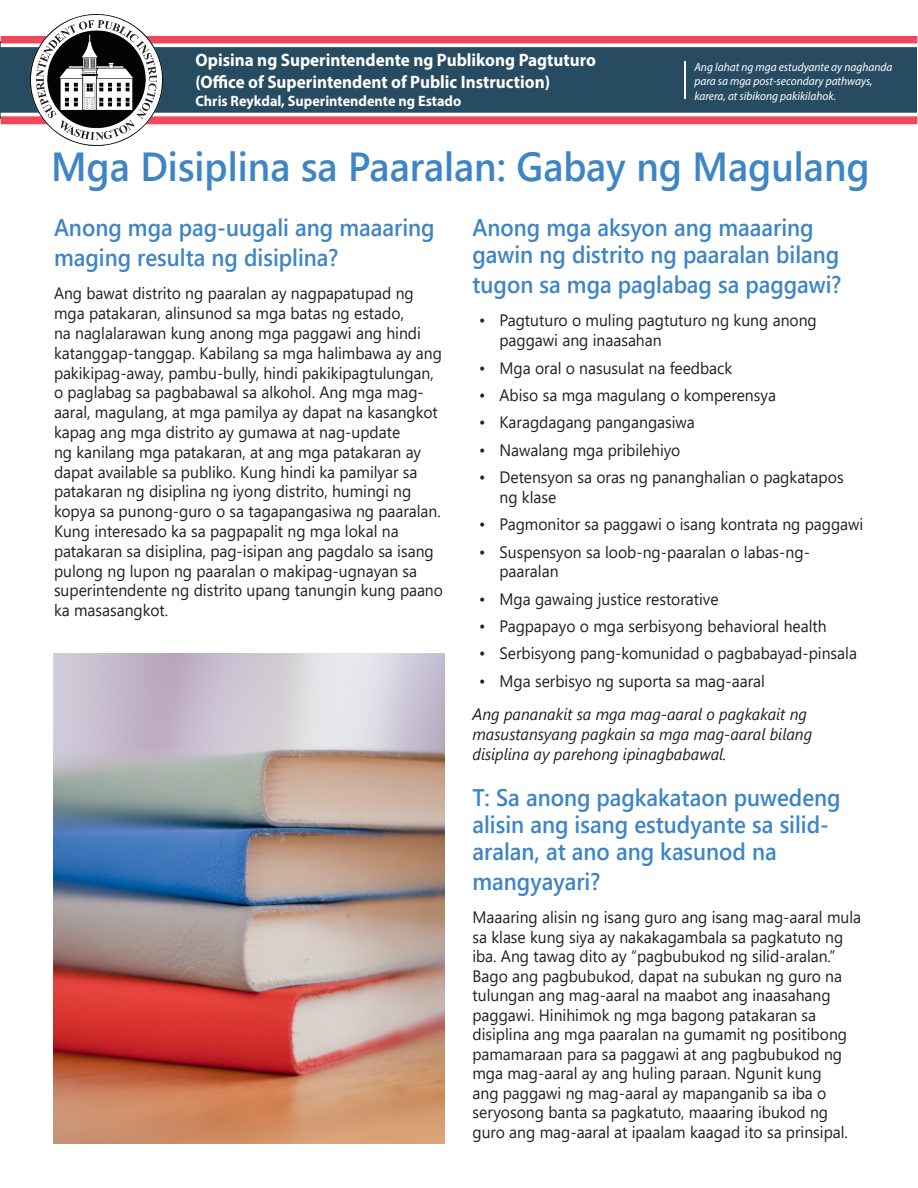
<style>
.page{position:relative;width:918px;height:1188px;background:#fff}
.page>*{position:absolute;margin:0;border:0;box-sizing:border-box;transform-origin:0 0}
.t1{font:600 40.5px "Segoe UI";color:#3e85c5;scale:.95 1}
.Question{font:600 24px/27px "Segoe UI";color:#3d85c6;scale:.93 1}
.Question-2{font:700 18px/21.6px "Myriad Pro";color:#fff;scale:.95 1}
.Answer{font:16.5px/19.8px "Segoe UI";color:#231f20;scale:.95 1}
.t2{font:italic 16.5px/19.8px "Segoe UI";color:#231f20;scale:.95 1}
.Question-3{font:700 15px "Myriad Pro";color:#fff;scale:.95 1}
.Question-4{font:italic 12px/14.4px "Myriad Pro";color:#fff;scale:.95 1}
</style>
<div class="page">
<svg style="left:1px;top:36px;width:916px;height:88px;background:#4d4c61"></svg>
<svg style="left:1px;top:43px;width:916px;height:4px"></svg>
<hr style="left:1px;top:113px;width:916px;height:3px;background:#fff">
<hr style="left:684px;top:61px;width:2px;height:38px;background:#fff">
<img style="left:31px;top:14px;width:132px;height:132px">
<img style="left:53px;top:654px;width:392px;height:490px">
<p class="Question-2" style="left:195px;top:49px;width:423px">Opisina ng Superintendente ng Publikong Pagtuturo (Office of Superintendent of Public Instruction)</p>
<p class="Question-3" style="left:195px;top:91px;width:281px">Chris Reykdal, Superintendente ng Estado</p>
<p class="Question-4" style="left:694px;top:59px;width:210px">Ang lahat ng mga estudyante ay naghanda para sa mga post-secondary pathways, karera, at sibikong pakikilahok.</p>
<p class="t1" style="left:51px;top:129px;width:863px">Mga Disiplina sa Paaralan: Gabay ng Magulang</p>
<p class="Question" style="left:54px;top:211px;width:411px;line-height:30px">Anong mga pag-uugali ang maaaring maging resulta ng disiplina?</p>
<p class="Answer" style="left:54px;top:283px;width:411px">Ang bawat distrito ng paaralan ay nagpapatupad ng mga patakaran, alinsunod sa mga batas ng estado,<br>na naglalarawan kung anong mga paggawi ang hindi katanggap-tanggap. Kabilang sa mga halimbawa ay ang pakikipag-away, pambu-bully, hindi pakikipagtulungan, o paglabag sa pagbabawal sa alkohol. Ang mga mag&shy;aaral, magulang, at mga pamilya ay dapat na kasangkot kapag ang mga distrito ay gumawa at nag-update<br>ng kanilang mga patakaran, at ang mga patakaran ay dapat available sa publiko. Kung hindi ka pamilyar sa patakaran ng disiplina ng iyong distrito, humingi ng kopya sa punong-guro o sa tagapangasiwa ng paaralan.<br>Kung interesado ka sa pagpapalit ng mga lokal na patakaran sa disiplina, pag-isipan ang pagdalo sa isang pulong ng lupon ng paaralan o makipag-ugnayan sa superintendente ng distrito upang tanungin kung paano ka masasangkot.</p>
<p class="Question" style="left:472px;top:212px;width:396px">Anong mga aksyon ang maaaring gawin ng distrito ng paaralan bilang</p>
<p class="Question" style="left:472px;top:269px;width:398px">tugon sa mga paglabag sa paggawi?</p>
<p class="Answer" style="left:500px;top:310px;width:336px;text-indent:-20px">• Pagtuturo o muling pagtuturo ng kung anong paggawi ang inaasahan</p>
<p class="Answer" style="left:479px;top:358px;width:268px">• Mga oral o nasusulat na feedback</p>
<p class="Answer" style="left:479px;top:385px;width:314px">• Abiso sa mga magulang o komperensya</p>
<p class="Answer" style="left:479px;top:412px;width:229px">• Karagdagang pangangasiwa</p>
<p class="Answer" style="left:479px;top:440px;width:213px">• Nawalang mga pribilehiyo</p>
<p class="Answer" style="left:500px;top:467px;width:364px;text-indent:-20px">• Detensyon sa oras ng pananghalian o pagkatapos ng klase</p>
<p class="Answer" style="left:479px;top:514px;width:406px">• Pagmonitor sa paggawi o isang kontrata ng paggawi</p>
<p class="Answer" style="left:500px;top:542px;width:328px;text-indent:-20px">• Suspensyon sa loob-ng-paaralan o labas-ng&shy;paaralan</p>
<p class="Answer" style="left:479px;top:589px;width:253px">• Mga gawaing justice restorative</p>
<p class="Answer" style="left:479px;top:616px;width:367px">• Pagpapayo o mga serbisyong behavioral health</p>
<p class="Answer" style="left:479px;top:643px;width:399px">• Serbisyong pang-komunidad o pagbabayad-pinsala</p>
<p class="Answer" style="left:479px;top:671px;width:302px">• Mga serbisyo ng suporta sa mag-aaral</p>
<p class="t2" style="left:473px;top:704px;width:359px">Ang pananakit sa mga mag-aaral o pagkakait ng masustansyang pagkain sa mga mag-aaral bilang disiplina ay parehong ipinagbabawal.</p>
<p class="Question" style="left:472px;top:782px;width:397px">T: Sa anong pagkakataon puwedeng alisin ang isang estudyante sa silid&shy;aralan, at ano ang kasunod na</p>
<p class="Question" style="left:472px;top:866px;width:139px">mangyayari?</p>
<p class="Answer" style="left:472px;top:907px;width:411px">Maaaring alisin ng isang guro ang isang mag-aaral mula sa klase kung siya ay nakakagambala sa pagkatuto ng iba. Ang tawag dito ay “pagbubukod ng silid-aralan.” Bago ang pagbubukod, dapat na subukan ng guro na tulungan ang mag-aaral na maabot ang inaasahang paggawi. Hinihimok ng mga bagong patakaran sa disiplina ang mga paaralan na gumamit ng positibong pamamaraan para sa paggawi at ang pagbubukod ng mga mag-aaral ay ang huling paraan. Ngunit kung<br>ang paggawi ng mag-aaral ay mapanganib sa iba o seryosong banta sa pagkatuto, maaaring ibukod ng guro ang mag-aaral at ipaalam kaagad ito sa prinsipal.</p>
</div>
